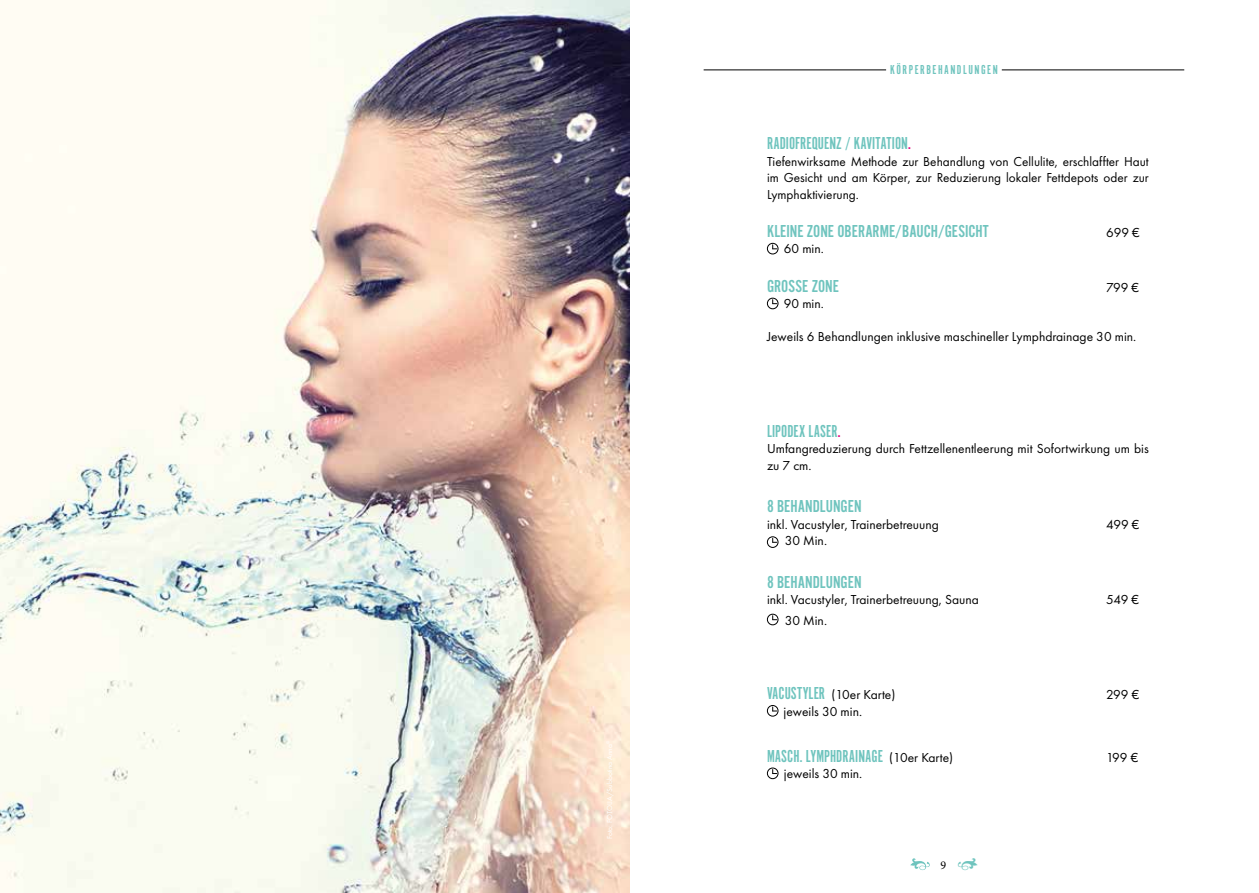
<style>
.page{position:relative;width:1259px;height:893px;background:#fff}
.page>*{position:absolute;margin:0;border:0;box-sizing:border-box;transform-origin:0 0}
.t1{font:18px "Alternate Got No 1 D";color:#6fc4be}
.t2{font:18px "Alternate Got No 2 D";color:#6fc4be}
.t3{font:13.5px/16.5px "Futura PT";color:#000;text-align:justify}
.t4{font:13.5px "Alternate Got No 1 D";letter-spacing:.11em;color:#6fc4be}
.t5{font:12px "Minion Pro";color:#000}
.t6{font:7.5px "Futura PT";color:#fff}
.s1{color:#e6007d}
.s2{font-family:"Alternate Got No 1 D";font-size:18px;color:#6fc4be}
.s3{font-family:"Futura PT";font-size:13.5px;color:#000}
</style>
<div class="page">
<svg style="left:910px;top:858px;width:19px;height:12px"></svg>
<div style="left:767px;top:243px;width:11px;height:11px;border:1px solid #000;border-radius:50%"></div>
<svg style="left:772px;top:245px;width:5px;height:4px"></svg>
<div style="left:767px;top:298px;width:11px;height:11px;border:1px solid #000;border-radius:50%"></div>
<svg style="left:772px;top:300px;width:5px;height:4px"></svg>
<img style="left:0;top:0;width:629px;height:893px">
<div style="left:767px;top:536px;width:11px;height:12px;border:1px solid #000;border-radius:50%"></div>
<svg style="left:772px;top:538px;width:5px;height:5px"></svg>
<div style="left:767px;top:614px;width:11px;height:11px;border:1px solid #000;border-radius:50%"></div>
<svg style="left:772px;top:616px;width:5px;height:4px"></svg>
<div style="left:767px;top:705px;width:11px;height:11px;border:1px solid #000;border-radius:50%"></div>
<svg style="left:772px;top:707px;width:5px;height:5px"></svg>
<div style="left:767px;top:768px;width:11px;height:11px;border:1px solid #000;border-radius:50%"></div>
<svg style="left:772px;top:769px;width:5px;height:5px"></svg>
<hr style="left:1001px;top:70px;width:183px;height:1px;background:#000">
<hr style="left:703px;top:70px;width:183px;height:1px;background:#000">
<svg style="left:329px;top:858px;width:19px;height:12px"></svg>
<p class="t6" style="left:605px;top:839px;width:99px;rotate:-90deg">Foto: FOTOLIA/Subbotina Anna<sup>©</sup></p>
<p class="t4" style="left:890px;top:63px;width:109px">KÖRPERBEHANDLUNGEN</p>
<h1 class="t1" style="left:767px;top:134px;width:146px">RADIOFREQUENZ / KAVITATION<span class="s1">.</span></h1>
<p class="t3" style="left:767px;top:153px;width:383px">Tiefenwirksame Methode zur Behandlung von Cellulite, erschlaffter Haut im Gesicht und am Körper, zur Reduzierung lokaler Fettdepots oder zur Lymphaktivierung.</p>
<h1 class="t2" style="left:767px;top:222px;width:223px">KLEINE ZONE OBERARME/BAUCH/GESICHT</h1>
<p class="t3" style="left:1106px;top:224px;width:35px">699 €</p>
<p class="t3" style="left:784px;top:241px;width:41px">60 min.</p>
<h1 class="t2" style="left:767px;top:277px;width:73px">GROSSE ZONE</h1>
<p class="t3" style="left:1106px;top:279px;width:35px">799 €</p>
<p class="t3" style="left:784px;top:295px;width:41px">90 min.</p>
<p class="t3" style="left:767px;top:328px;width:371px">Jeweils 6 Behandlungen inklusive maschineller Lymphdrainage 30 min.</p>
<h1 class="t1" style="left:767px;top:422px;width:75px">LIPODEX LASER<span class="s1">.</span></h1>
<p class="t3" style="left:767px;top:441px;width:383px">Umfangreduzierung durch Fettzellenentleerung mit Sofortwirkung um bis zu 7 cm.</p>
<h1 class="t2" style="left:767px;top:497px;width:96px">8 BEHANDLUNGEN</h1>
<p class="t3" style="left:767px;top:516px;width:173px">inkl. Vacustyler, Trainerbetreuung</p>
<p class="t3" style="left:1106px;top:516px;width:35px">499 €</p>
<p class="t3" style="left:784px;top:532px;width:44px">30 Min.</p>
<h1 class="t2" style="left:767px;top:572px;width:96px">8 BEHANDLUNGEN</h1>
<p class="t3" style="left:767px;top:591px;width:213px">inkl. Vacustyler, Trainerbetreuung, Sauna</p>
<p class="t3" style="left:1106px;top:591px;width:35px">549 €</p>
<p class="t3" style="left:784px;top:613px;width:44px">30 Min.</p>
<p class="t3" style="left:767px;top:687px;width:130px"><span class="s2">VACUSTYLER</span> (10er Karte)</p>
<p class="t3" style="left:1106px;top:687px;width:35px">299 €</p>
<p class="t3" style="left:783px;top:703px;width:80px">jeweils 30 min.</p>
<h1 class="t1" style="left:767px;top:746px;width:188px">MASCH. LYMPHDRAINAGE <span class="s3">(10er Karte)</span></h1>
<p class="t3" style="left:1106px;top:749px;width:34px">199 €</p>
<p class="t3" style="left:784px;top:765px;width:80px">jeweils 30 min.</p>
<p class="t5" style="left:940px;top:857px;width:7px">9</p>
</div>
